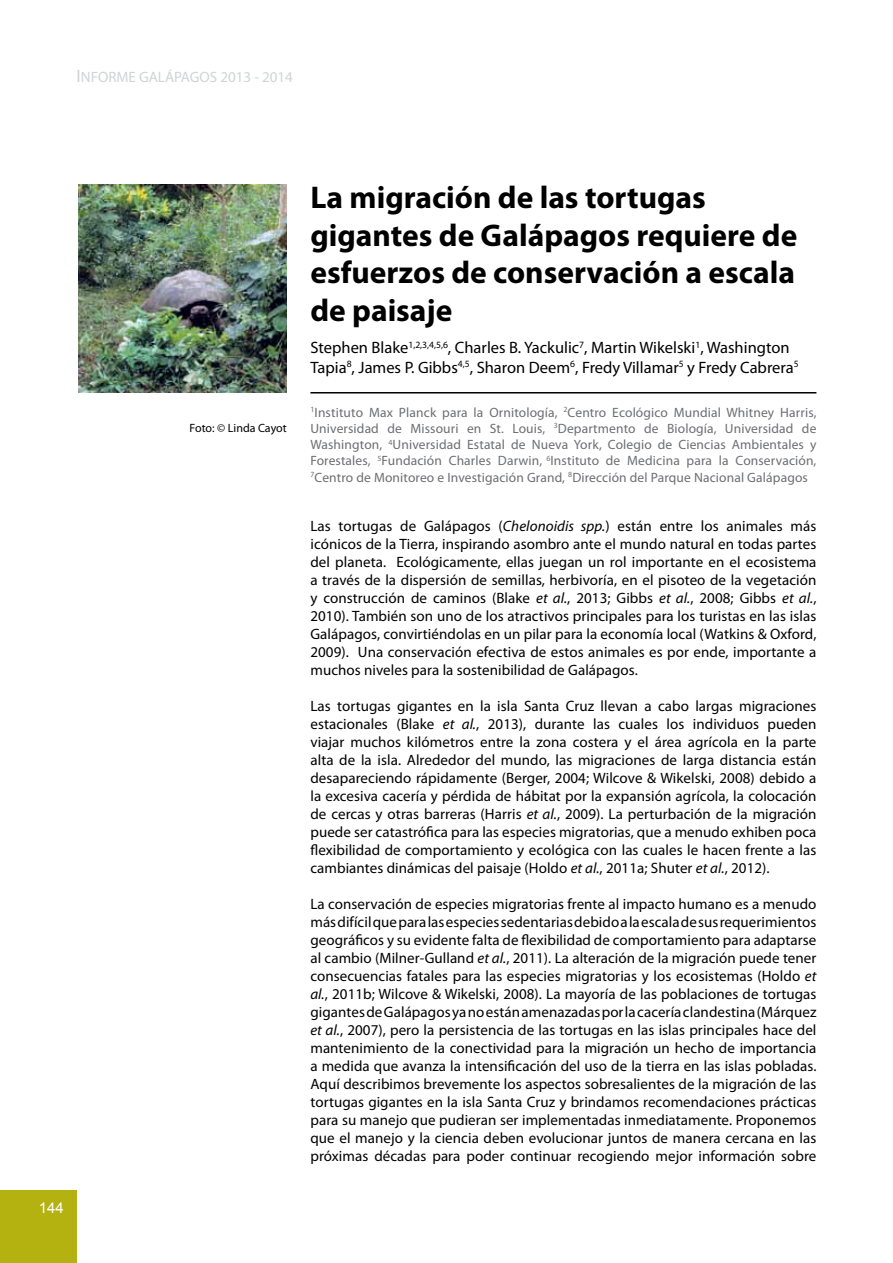
<style>
.page{position:relative;width:893px;height:1263px;background:#fff}
.page>*{position:absolute;margin:0;border:0;box-sizing:border-box;transform-origin:0 0}
.t1{font:700 31.5px/37.8px "Myriad Pro";color:#000}
.t2{font:16.5px/19.8px "Myriad Pro";color:#000}
.t3{font:15px/18px "Myriad Pro";letter-spacing:.005em;color:#000;text-align:justify}
.t4{font:15px "Myriad Pro";color:#d1d3d4}
.t5{font:15px "Arial";color:#fff}
.t6{font:13.5px/16.2px "Myriad Pro";letter-spacing:.01em;color:#6d6e71;text-align:justify}
.t7{font:12px "Myriad Pro";color:#000}
.s1{font-size:18px}
.s2{font-style:italic}
</style>
<div class="page">
<div style="left:0;top:1191px;width:77px;height:72px;background:#b3b210"></div>
<img style="left:79px;top:184px;width:208px;height:208px">
<hr style="left:310px;top:392px;width:506px;height:1px;background:#000">
<p class="t4" style="left:77px;top:67px;width:218px"><span class="s1">I</span>NFORME GALÁPAGOS 2013 - 2014</p>
<p class="t5" style="left:39px;top:1198px;width:27px">144</p>
<p class="t7" style="left:190px;top:421px;width:99px">Foto: © Linda Cayot</p>
<h1 class="t1" style="left:310px;top:177px;width:488px">La migración de las tortugas gigantes de Galápagos requiere de esfuerzos de conservación a escala de paisaje</h1>
<p class="t2" style="left:310px;top:337px;width:490px">Stephen Blake<sup>1,2,3,4,5,6</sup>, Charles B. Yackulic<sup>7</sup>, Martin Wikelski<sup>1</sup>, Washington<br>Tapia<sup>8</sup>, James P. Gibbs<sup>4,5</sup>, Sharon Deem<sup>6</sup>, Fredy Villamar<sup>5</sup> y Fredy Cabrera<sup>5</sup></p>
<p class="t6" style="left:310px;top:404px;width:507px"><sup>1</sup>Instituto Max Planck para la Ornitología, <sup>2</sup>Centro Ecológico Mundial Whitney Harris, Universidad de Missouri en St. Louis, <sup>3</sup>Departmento de Biología, Universidad de Washington, <sup>4</sup>Universidad Estatal de Nueva York, Colegio de Ciencias Ambientales y Forestales, <sup>5</sup>Fundación Charles Darwin, <sup>6</sup>Instituto de Medicina para la Conservación, <sup>7</sup>Centro de Monitoreo e Investigación Grand, <sup>8</sup>Dirección del Parque Nacional Galápagos</p>
<p class="t3" style="left:310px;top:517px;width:508px">Las tortugas de Galápagos (<span class="s2">Chelonoidis spp.</span>) están entre los animales más icónicos de la Tierra, inspirando asombro ante el mundo natural en todas partes del planeta. Ecológicamente, ellas juegan un rol importante en el ecosistema a través de la dispersión de semillas, herbivoría, en el pisoteo de la vegetación y construcción de caminos (Blake <span class="s2">et al.</span>, 2013; Gibbs <span class="s2">et al.</span>, 2008; Gibbs <span class="s2">et al.</span>, 2010). También son uno de los atractivos principales para los turistas en las islas Galápagos, convirtiéndolas en un pilar para la economía local (Watkins &amp; Oxford, 2009). Una conservación efectiva de estos animales es por ende, importante a muchos niveles para la sostenibilidad de Galápagos.</p>
<p class="t3" style="left:310px;top:697px;width:508px">Las tortugas gigantes en la isla Santa Cruz llevan a cabo largas migraciones estacionales (Blake <span class="s2">et al.</span>, 2013), durante las cuales los individuos pueden viajar muchos kilómetros entre la zona costera y el área agrícola en la parte alta de la isla. Alrededor del mundo, las migraciones de larga distancia están desapareciendo rápidamente (Berger, 2004; Wilcove &amp; Wikelski, 2008) debido a la excesiva cacería y pérdida de hábitat por la expansión agrícola, la colocación de cercas y otras barreras (Harris <span class="s2">et al.</span>, 2009). La perturbación de la migración puede ser catastrófica para las especies migratorias, que a menudo exhiben poca flexibilidad de comportamiento y ecológica con las cuales le hacen frente a las cambiantes dinámicas del paisaje (Holdo <span class="s2">et al.</span>, 2011a; Shuter <span class="s2">et al.</span>, 2012).</p>
<p class="t3" style="left:310px;top:895px;width:508px">La conservación de especies migratorias frente al impacto humano es a menudo más difícil que para las especies sedentarias debido a la escala de sus requerimientos geográficos y su evidente falta de flexibilidad de comportamiento para adaptarse al cambio (Milner-Gulland <span class="s2">et al.</span>, 2011). La alteración de la migración puede tener consecuencias fatales para las especies migratorias y los ecosistemas (Holdo <span class="s2">et al.</span>, 2011b; Wilcove &amp; Wikelski, 2008). La mayoría de las poblaciones de tortugas gigantes de Galápagos ya no están amenazadas por la cacería clandestina (Márquez <span class="s2">et al.</span>, 2007), pero la persistencia de las tortugas en las islas principales hace del mantenimiento de la conectividad para la migración un hecho de importancia a medida que avanza la intensificación del uso de la tierra en las islas pobladas.<br>Aquí describimos brevemente los aspectos sobresalientes de la migración de las tortugas gigantes en la isla Santa Cruz y brindamos recomendaciones prácticas para su manejo que pudieran ser implementadas inmediatamente. Proponemos que el manejo y la ciencia deben evolucionar juntos de manera cercana en las próximas décadas para poder continuar recogiendo mejor información sobre</p>
</div>
